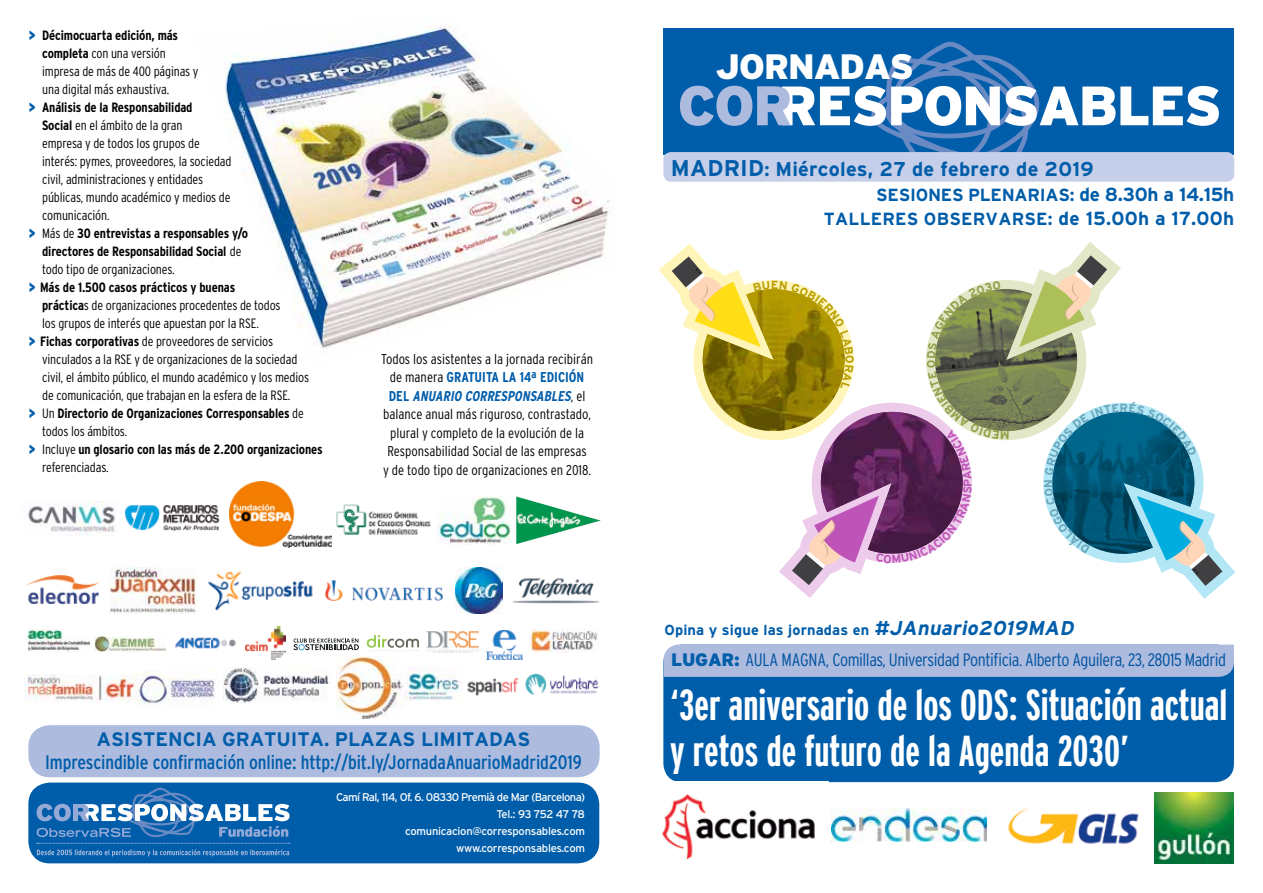
<style>
.page{position:relative;width:1263px;height:893px;background:#fff}
.page>*{position:absolute;margin:0;border:0;box-sizing:border-box;transform-origin:0 0}
.t1{font:900 55.35px "Interstate";letter-spacing:-.03em;color:#fff}
.t2{font:700 extra-condensed 43.35px/45.9px "Interstate";color:#fff}
.t3{font:900 35.25px "Interstate";letter-spacing:-.03em;color:#fff}
.t4{font:700 19.95px "Interstate";letter-spacing:.01em;color:#005daa}
.t5{font:condensed 19.5px "Interstate";letter-spacing:-.005em;color:#005daa}
.t6{font:700 19.5px "Interstate";letter-spacing:-.005em;color:#005daa}
.t7{font:700 18.9px "Interstate";letter-spacing:.01em;color:#005daa}
.t8{font:300 condensed 18px "Interstate";letter-spacing:-.025em;color:#00539f}
.t9{font:700 17.55px "Interstate";letter-spacing:-.015em;color:#005daa}
.t10{font:700 14.55px "Interstate";letter-spacing:.01em;color:#005daa}
.t11{font:300 condensed 14.25px/18.5px "Interstate";color:#000}
.t12{font:italic 700 condensed 14.25px "Interstate";color:#005daa}
.t13{font:300 condensed 13.5px "Interstate";letter-spacing:-.01em;color:#000}
.t14{font:700 condensed 13.5px "Interstate";letter-spacing:-.01em;color:#000}
.t15{font:700 11.85px "Interstate";color:#bf54b8}
.t16{font:11.1px/16.8px "Interstate";letter-spacing:-.04em;color:#fff;text-align:right}
.s1{font-weight:900;font-stretch:normal;color:#005daa}
.s2{font-weight:700}
.s3{font-weight:300}
.s4{font-weight:700;color:#005daa}
.s5{font-weight:700;font-style:italic;color:#005daa}
.s6{font-weight:300;color:#000}
.s7{font-weight:300;font-style:normal;color:#000}
.s8{font-size:55.65px;color:#adbbdf}
.s9{font-size:22.8px}
.s10{font-size:18.9px}
.s11{font-size:17.55px}
.s12{font-style:italic;font-size:19.95px}
</style>
<div class="page">
<img style="left:225px;top:26px;width:385px;height:327px">
<div style="left:663px;top:28px;width:571px;height:127px;background:#005daa"></div>
<svg style="left:871px;top:41px;width:169px;height:111px"></svg>
<div style="left:663px;top:152px;width:571px;height:30px;background:#c6cfe9;border-radius:8px"></div>
<div style="left:28px;top:725px;width:572px;height:52px;background:#adbbdf;border-radius:22px"></div>
<div style="left:28px;top:783px;width:571px;height:80px;background:#005daa;border-radius:22px"></div>
<div style="left:663px;top:645px;width:571px;height:137px;background:#005daa;border-radius:18px"></div>
<div style="left:664px;top:645px;width:570px;height:32px;background:#adbbdf"></div>
<svg style="left:37px;top:787px;width:253px;height:70px"></svg>
<img style="left:662px;top:794px;width:153px;height:66px">
<img style="left:831px;top:808px;width:155px;height:33px">
<img style="left:1008px;top:808px;width:131px;height:36px">
<img style="left:1155px;top:793px;width:78px;height:70px">
<img style="left:28px;top:502px;width:88px;height:34px">
<img style="left:124px;top:505px;width:96px;height:27px">
<img style="left:516px;top:498px;width:21px;height:46px">
<img style="left:229px;top:482px;width:102px;height:66px">
<img style="left:25px;top:575px;width:74px;height:29px">
<img style="left:336px;top:505px;width:95px;height:30px">
<img style="left:110px;top:567px;width:87px;height:47px">
<img style="left:437px;top:496px;width:75px;height:48px">
<img style="left:208px;top:571px;width:105px;height:40px">
<img style="left:455px;top:567px;width:47px;height:47px">
<img style="left:512px;top:578px;width:88px;height:26px">
<img style="left:325px;top:580px;width:118px;height:21px">
<img style="left:28px;top:629px;width:63px;height:23px">
<img style="left:245px;top:627px;width:41px;height:32px">
<img style="left:426px;top:631px;width:53px;height:22px">
<svg style="left:293px;top:638px;width:66px;height:12px"></svg>
<svg style="left:366px;top:635px;width:10px;height:13px"></svg>
<img style="left:487px;top:630px;width:35px;height:29px">
<img style="left:135px;top:670px;width:85px;height:35px">
<img style="left:531px;top:630px;width:67px;height:23px">
<img style="left:25px;top:675px;width:111px;height:28px">
<img style="left:405px;top:666px;width:57px;height:35px">
<img style="left:525px;top:673px;width:74px;height:22px">
<img style="left:336px;top:657px;width:67px;height:63px">
<img style="left:467px;top:678px;width:52px;height:18px">
<img style="left:95px;top:637px;width:72px;height:15px">
<img style="left:175px;top:637px;width:61px;height:12px">
<img style="left:223px;top:667px;width:106px;height:37px">
<svg style="left:659px;top:242px;width:576px;height:357px"></svg>
<p class="t14" style="left:29px;top:28px;width:151px"><span class="s1">&gt;</span> Décimocuarta edición, más</p>
<p class="t13" style="left:42px;top:46px;width:125px"><span class="s2">completa</span> con una versión</p>
<p class="t13" style="left:42px;top:64px;width:158px">impresa de más de 400 páginas y</p>
<p class="t13" style="left:42px;top:82px;width:129px">una digital más exhaustiva.</p>
<p class="t14" style="left:29px;top:100px;width:165px"><span class="s1">&gt;</span> Análisis de la Responsabilidad</p>
<p class="t13" style="left:42px;top:118px;width:142px"><span class="s2">Social</span> en el ámbito de la gran</p>
<p class="t13" style="left:42px;top:136px;width:159px">empresa y de todos los grupos de</p>
<p class="t13" style="left:42px;top:154px;width:191px">interés: pymes, proveedores, la sociedad</p>
<p class="t13" style="left:42px;top:172px;width:163px">civil, administraciones y entidades</p>
<p class="t13" style="left:42px;top:190px;width:190px">públicas, mundo académico y medios de</p>
<p class="t13" style="left:42px;top:208px;width:69px">comunicación.</p>
<p class="t14" style="left:29px;top:226px;width:221px"><span class="s1">&gt;</span> <span class="s3">Más de</span> 30 entrevistas a responsables y/o</p>
<p class="t14" style="left:42px;top:244px;width:201px">directores de Responsabilidad Social <span class="s3">de</span></p>
<p class="t13" style="left:42px;top:262px;width:134px">todo tipo de organizaciones.</p>
<p class="t14" style="left:29px;top:280px;width:208px"><span class="s1">&gt;</span> Más de 1.500 casos prácticos y buenas</p>
<p class="t13" style="left:42px;top:298px;width:240px"><span class="s2">práctica</span>s de organizaciones procedentes de todos</p>
<p class="t13" style="left:42px;top:316px;width:218px">los grupos de interés que apuestan por la RSE.</p>
<p class="t13" style="left:29px;top:334px;width:246px"><span class="s1">&gt;</span> <span class="s2">Fichas corporativas</span> de proveedores de servicios</p>
<p class="t13" style="left:42px;top:352px;width:257px">vinculados a la RSE y de organizaciones de la sociedad</p>
<p class="t13" style="left:42px;top:370px;width:268px">civil, el ámbito público, el mundo académico y los medios</p>
<p class="t13" style="left:42px;top:388px;width:250px">de comunicación, que trabajan en la esfera de la RSE.</p>
<p class="t14" style="left:29px;top:406px;width:277px"><span class="s1">&gt;</span> <span class="s3">Un</span> Directorio de Organizaciones Corresponsables <span class="s3">de</span></p>
<p class="t13" style="left:42px;top:424px;width:87px">todos los ámbitos.</p>
<p class="t14" style="left:29px;top:442px;width:296px"><span class="s1">&gt;</span> <span class="s3">Incluye</span> un glosario con las más de 2.200 organizaciones</p>
<p class="t13" style="left:42px;top:460px;width:68px">referenciadas.</p>
<p class="t11" style="left:389px;top:350px;width:206px;text-indent:-8px">Todos los asistentes a la jornada recibirán de manera <span class="s4">GRATUITA la 14ª edición del</span> <span class="s5">ANUARIO</span></p>
<p class="t12" style="left:465px;top:388px;width:122px">CORRESPONSABLES<span class="s6">,</span><span class="s7">el</span></p>
<p class="t11" style="left:383px;top:405px;width:209px">balance anual más riguroso, contrastado,</p>
<p class="t11" style="left:390px;top:423px;width:196px">plural y completo de la evolución de la</p>
<p class="t11" style="left:387px;top:442px;width:201px">Responsabilidad Social de las empresas</p>
<p class="t11" style="left:383px;top:460px;width:209px">y de todo tipo de organizaciones en 2018.</p>
<h3 class="t6" style="left:97px;top:728px;width:435px">ASISTENCIA gratuita. PLAZAS LIMITADAS</h3>
<h3 class="t5" style="left:45px;top:751px;width:538px">Imprescindible confirmación online: http://bit.ly/JornadaAnuarioMadrid2019</h3>
<p class="t16" style="left:336px;top:789px;width:250px">Camí Ral, 114, Of. 6. 08330 Premià de Mar (Barcelona)<br>Tel.: 93 752 47 78 comunicacion@corresponsables.com www.corresponsables.com</p>
<h3 class="t3" style="left:716px;top:46px;width:199px">JORNADAS</h3>
<h1 class="t1" style="left:678px;top:74px;width:546px"><span class="s8">COR</span>RESPONSABLES</h1>
<h3 class="t4" style="left:671px;top:158px;width:424px"><span class="s9">MADRID</span><span class="s10">:</span> Miércoles, 27 de febrero de 2019</h3>
<p class="t9" style="left:876px;top:185px;width:359px">SESIONES PLENARIAS: <span class="s10">de 8.30h a 14.15h</span></p>
<p class="t9" style="left:824px;top:209px;width:24px">talleres</p>
<p class="t9" style="left:924px;top:209px;width:38px">obser</p>
<p class="t9" style="left:985px;top:209px;width:26px">varse</p>
<h3 class="t7" style="left:1048px;top:208px;width:188px"><span class="s11">:</span> de 15.00h a 17.00h</h3>
<p class="t15" style="left:961px;top:487px;width:8px;rotate:-90deg">p</p>
<p class="t10" style="left:664px;top:622px;width:414px">Opina y sigue las jornadas en <span class="s12">#JAnuario2019MAD</span></p>
<h3 class="t8" style="left:671px;top:650px;width:556px"><span class="s1">LUGAR:</span> Aula Magna, Comillas, Universidad Pontificia. Alberto Aguilera, 23, 28015 Madrid</h3>
<h2 class="t2" style="left:670px;top:681px;width:559px">‘3er aniversario de los ODS: Situación actual y retos de futuro de la Agenda 2030’</h2>
</div>
